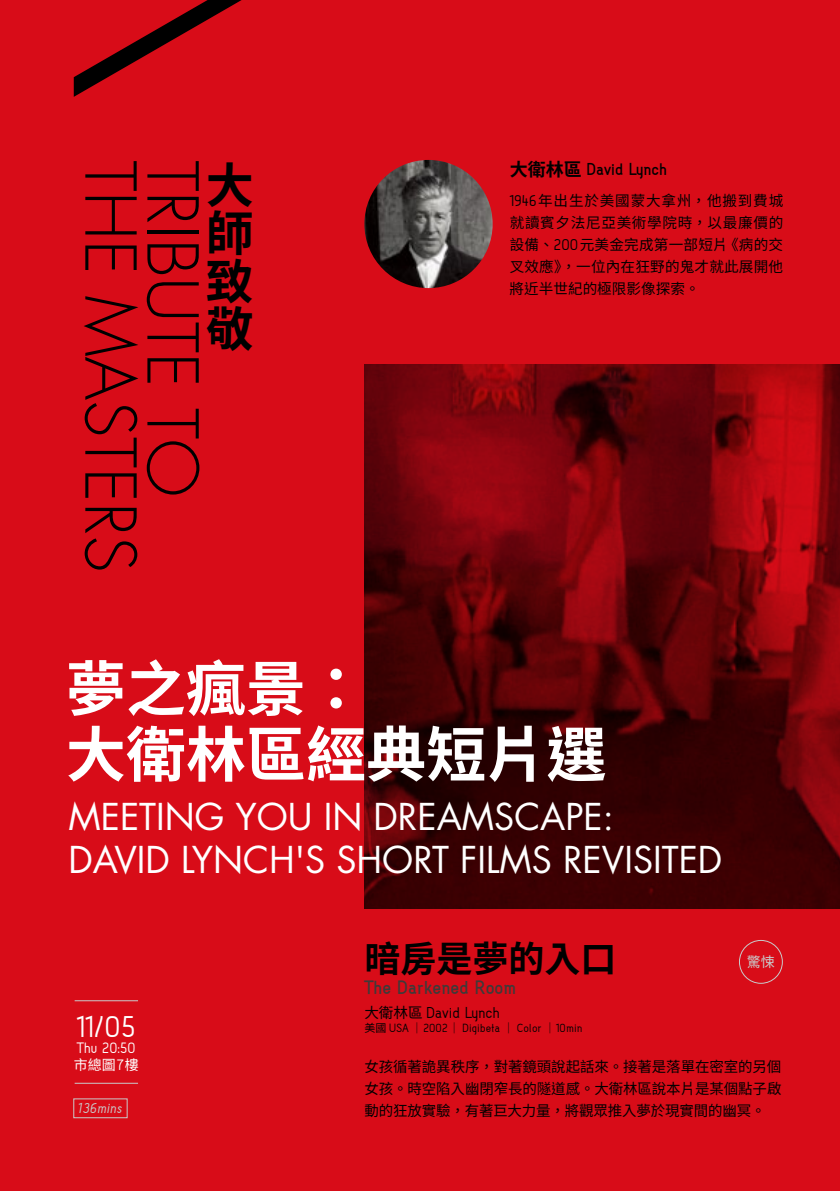
<style>
.page{position:relative;width:840px;height:1191px;background:#fff}
.page>*{position:absolute;margin:0;border:0;box-sizing:border-box;transform-origin:0 0}
.t1{font:300 68px "Futura Std";color:#000}
.t2{font:700 60px/65.6px "Noto Sans CJ Ktc";color:#fff}
.t3{font:700 48px/48px "Noto Sans CJ Ktc";color:#000;text-align:justify}
.t4{font:500 37.8px "Acid";color:#fff}
.t5{font:36px/43.2px "Futura Std";color:#fff}
.t6{font:700 36px "Noto Sans CJ Ktc";color:#000}
.t7{font:700 24.4px "Acid";letter-spacing:-.01em;color:#3e3a39}
.t8{font:700 21.6px "Acid";letter-spacing:-.005em;color:#000}
.t9{font:500 19.8px "Acid";letter-spacing:-.005em;color:#000}
.t10{font:500 18.8px "Acid";color:#fff}
.t11{font:italic 500 18px "Acid";color:#c9caca}
.t12{font:500 14.8px "Acid";color:#000}
.t13{font:14.6px/22px "Noto Sans CJ Ktc";letter-spacing:-.005em;color:#000;text-align:justify}
.t14{font:14px "Noto Sans CJ Ktc";color:#fff}
.t15{font:14px "Noto Sans CJ Ktc";color:#c9caca}
.s1{font-family:"Noto Sans CJ Ktc";font-size:18px}
.s2{font-family:"Acid";font-weight:500;font-size:19.8px}
.s3{font-family:"Acid";font-weight:500;font-size:18.8px}
.s4{font-family:"Noto Sans CJ Ktc";font-weight:400;font-size:14.6px}
.s5{font-family:"Noto Sans CJ Ktc";font-weight:400;font-size:11px}
</style>
<div class="page">
<div style="left:0;top:0;width:839px;height:1191px;background:#d80c18"></div>
<div style="left:738px;top:940px;width:44px;height:43px;border:1px solid #c9caca;border-radius:50%"></div>
<svg style="left:74px;top:0;width:167px;height:97px"></svg>
<img style="left:364px;top:160px;width:128px;height:128px;border-radius:64px">
<img style="left:364px;top:364px;width:475px;height:544px">
<hr style="left:75px;top:1000px;width:63px;height:1px;background:#c9caca">
<hr style="left:75px;top:1082px;width:63px;height:1px;background:#c9caca">
<div style="left:73px;top:1098px;width:54px;height:20px;border:1px solid #c9caca"></div>
<h1 class="t1" style="left:151px;top:161px;width:413px;rotate:90deg">THE MASTERS</h1>
<h1 class="t1" style="left:213px;top:161px;width:338px;rotate:90deg">TRIBUTE TO</h1>
<h3 class="t3" style="left:206px;top:162px;width:48px">大師致敬</h3>
<h3 class="t8" style="left:509px;top:161px;width:159px"><span class="s1">大衛林區</span> David Lynch</h3>
<p class="t13" style="left:509px;top:190px;width:275px"><span class="s2">1946</span>年出生於美國蒙大拿州，他搬到費城就讀賓夕法尼亞美術學院時，以最廉價的設備、<span class="s2">200</span>元美金完成第一部短片《病的交叉效應》，一位內在狂野的鬼才就此展開他將近半世紀的極限影像探索。</p>
<h2 class="t2" style="left:66px;top:657px;width:541px">夢之瘋景：<br>大衛林區經典短片選</h2>
<h3 class="t5" style="left:68px;top:795px;width:655px">MEETING YOU IN DREAMSCAPE:<br>DAVID LYNCH'S SHORT FILMS REVISITED</h3>
<h3 class="t4" style="left:77px;top:1013px;width:60px">11/05</h3>
<p class="t10" style="left:77px;top:1040px;width:60px">Thu 20:50</p>
<p class="t14" style="left:74px;top:1056px;width:66px">市總圖<span class="s3">7</span>樓</p>
<p class="t11" style="left:78px;top:1101px;width:45px">136mins</p>
<h3 class="t6" style="left:364px;top:938px;width:254px">暗房是夢的入口</h3>
<h3 class="t7" style="left:364px;top:978px;width:154px">The Darkened Room</h3>
<h3 class="t9" style="left:364px;top:1005px;width:137px"><span class="s4">大衛林區</span> David Lynch</h3>
<p class="t12" style="left:364px;top:1023px;width:219px"><span class="s5">美國</span> USA <span class="s5">│</span>2002<span class="s5">│</span> Digibeta <span class="s5">│</span> Color <span class="s5">│</span>10min</p>
<p class="t13" style="left:364px;top:1055px;width:418px">女孩循著詭異秩序，對著鏡頭說起話來。接著是落單在密室的另個女孩。時空陷入幽閉窄長的隧道感。大衛林區說本片是某個點子啟動的狂放實驗，有著巨大力量，將觀眾推入夢於現實間的幽冥。</p>
<p class="t15" style="left:746px;top:954px;width:29px">驚悚</p>
</div>
